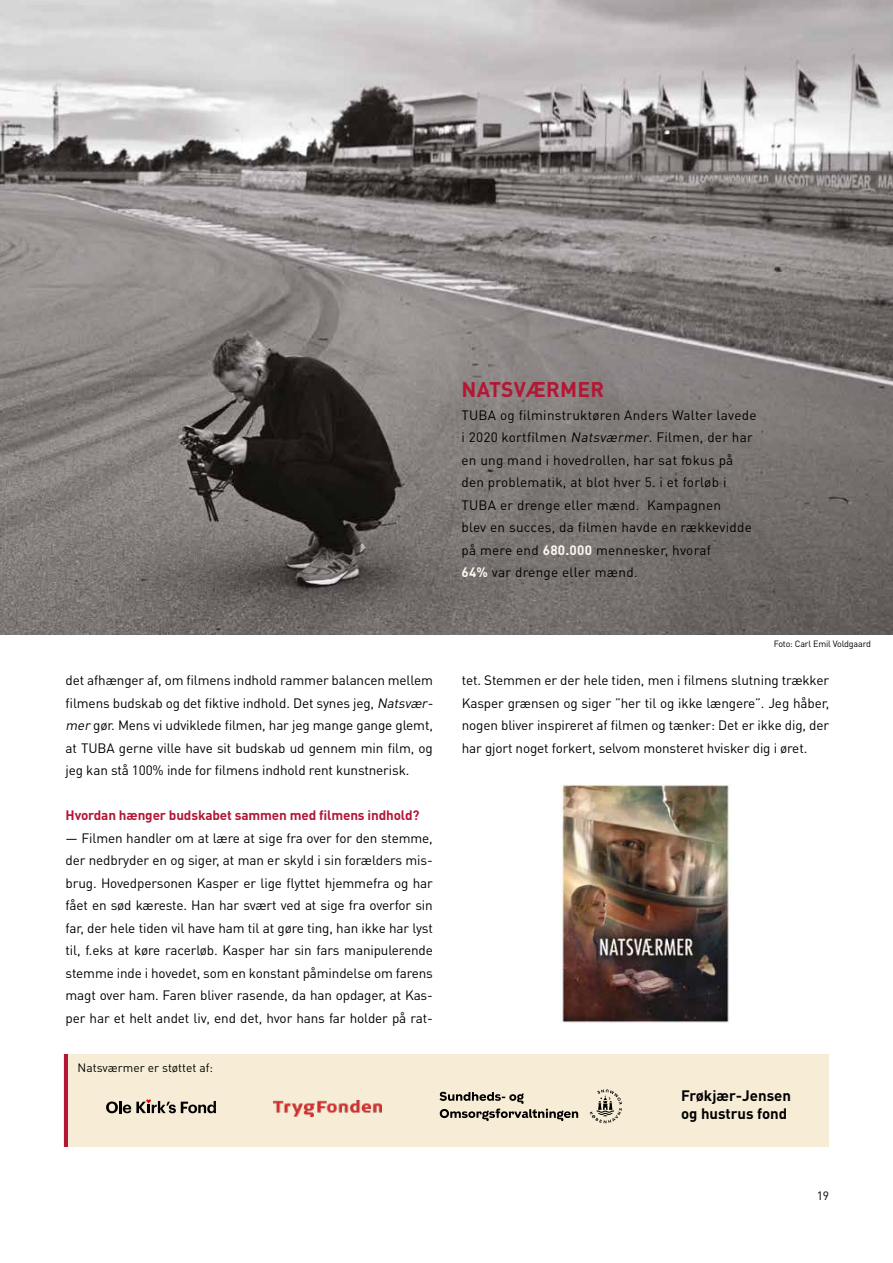
<style>
.page{position:relative;width:893px;height:1263px;background:#fff}
.page>*{position:absolute;margin:0;border:0;box-sizing:border-box;transform-origin:0 0}
.t1{font:700 21px "DIN Pro";letter-spacing:.01em;color:#b31735}
.t2{font:700 15px/18px "DIN Pro";color:#000}
.t3{font:13.5px/22.5px "DIN Pro";letter-spacing:-.01em;color:#000;text-align:justify}
.t4{font:13.5px/22.5px "DIN Pro";letter-spacing:.02em;color:#000}
.t5{font:700 13.5px "DIN Pro";letter-spacing:-.01em;color:#b31735}
.t6{font:12px "DIN Pro";color:#000}
.t7{font:9px "DIN Pro";letter-spacing:-.02em;color:#000}
.s1{font-style:italic}
.s2{font-weight:700;color:#fcf8ef}
</style>
<div class="page">
<img style="left:0;top:0;width:893px;height:634px">
<img style="left:561px;top:784px;width:169px;height:239px">
<div style="left:64px;top:1054px;width:765px;height:93px;background:#f7edd7"></div>
<hr style="left:64px;top:1054px;width:3px;height:93px;background:#b31735">
<img style="left:274px;top:1100px;width:107px;height:17px">
<svg style="left:590px;top:1089px;width:32px;height:34px"></svg>
<svg style="left:439px;top:1092px;width:139px;height:29px"></svg>
<svg style="left:106px;top:1099px;width:110px;height:14px"></svg>
<p class="t3" style="left:66px;top:669px;width:372px;text-align:left">det afhænger af, om filmens indhold rammer balancen mellem filmens budskab og det fiktive indhold. Det synes jeg, <span class="s1">Natsvær&shy;mer</span>gør. Mens vi udviklede filmen, har jeg mange gange glemt, at TUBA gerne ville have sit budskab ud gennem min film, og jeg kan stå 100% inde for filmens indhold rent kunstnerisk.</p>
<p class="t5" style="left:66px;top:806px;width:356px">Hvordan hænger budskabet sammen med filmens indhold?</p>
<p class="t3" style="left:66px;top:826px;width:369px">— Filmen handler om at lære at sige fra over for den stemme, der nedbryder en og siger, at man er skyld i sin forælders mis&shy;brug. Hovedpersonen Kasper er lige flyttet hjemmefra og har fået en sød kæreste. Han har svært ved at sige fra overfor sin far, der hele tiden vil have ham til at gøre ting, han ikke har lyst til, f.eks at køre racerløb. Kasper har sin fars manipulerende stemme inde i hovedet, som en konstant påmindelse om farens magt over ham. Faren bliver rasende, da han opdager, at Kas&shy;per har et helt andet liv, end det, hvor hans far holder på rat-</p>
<p class="t6" style="left:78px;top:1060px;width:137px">Natsværmer er støttet af:</p>
<h1 class="t1" style="left:462px;top:375px;width:144px">NATSVÆRMER</h1>
<p class="t4" style="left:461px;top:403px;width:297px">TUBA og filminstruktøren Anders Walter lavede i 2020 kortfilmen <span class="s1">Natsværmer</span>. Filmen, der har en ung mand i hovedrollen, har sat fokus på den problematik, at blot hver 5. i et forløb i TUBA er drenge eller mænd. Kampagnen<br>blev en succes, da filmen havde en rækkevidde på mere end <span class="s2">680.000</span> mennesker, hvoraf<br><span class="s2">64%</span> var drenge eller mænd.</p>
<p class="t7" style="left:774px;top:637px;width:99px">Foto: Carl Emil Voldgaard</p>
<p class="t3" style="left:462px;top:669px;width:369px">tet. Stemmen er der hele tiden, men i filmens slutning trækker Kasper grænsen og siger ”her til og ikke længere”. Jeg håber, nogen bliver inspireret af filmen og tænker: Det er ikke dig, der har gjort noget forkert, selvom monsteret hvisker dig i øret.</p>
<p class="t2" style="left:681px;top:1085px;width:112px">Frøkjær-Jensen og hustrus fond</p>
<p class="t6" style="left:817px;top:1187px;width:14px">19</p>
</div>
